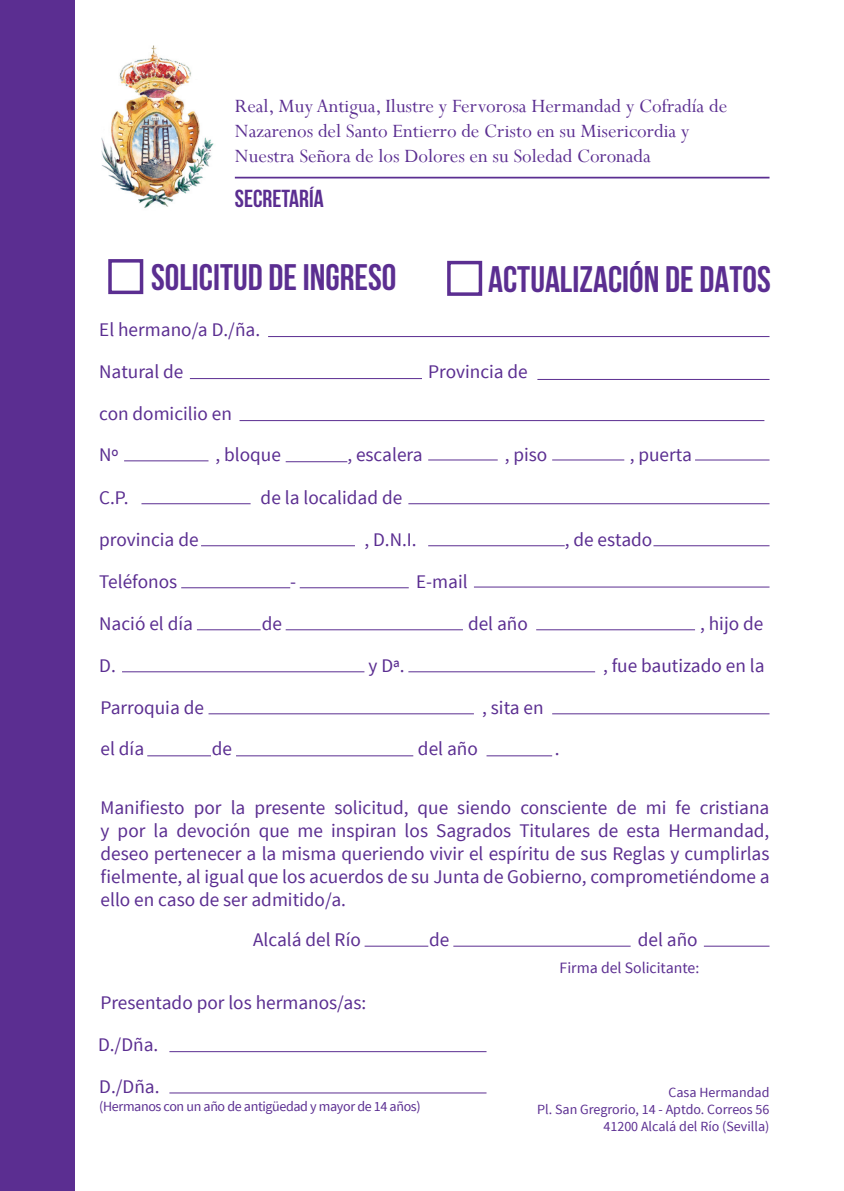
<style>
.page{position:relative;width:844px;height:1191px;background:#fff}
.page>*{position:absolute;margin:0;border:0;box-sizing:border-box;transform-origin:0 0}
.t1{font:700 36.75px "Bebas Neue";color:#5b2e91}
.t2{font:700 24.5px "Bebas Neue";color:#5b2e91}
.t3{font:21px/25.2px "Perpetua";color:#5b2e91}
.t4{font:19.25px/23.1px "Source Sans Pro";color:#5b2e91;text-align:justify}
.t5{font:15.75px "Source Sans Pro";color:#5b2e91}
.t6{font:14px "Source Sans Pro";color:#5b2e91}
.t7{font:14px "Source Sans Pro";letter-spacing:-.025em;color:#5b2e91}
</style>
<div class="page">
<hr style="left:268px;top:336px;width:501px;height:1px;background:#5b2e91">
<hr style="left:235px;top:177px;width:534px;height:1px;background:#5b2e91">
<hr style="left:190px;top:378px;width:232px;height:1px;background:#5b2e91">
<hr style="left:239px;top:420px;width:525px;height:1px;background:#5b2e91">
<hr style="left:124px;top:460px;width:84px;height:1px;background:#5b2e91">
<hr style="left:141px;top:503px;width:109px;height:1px;background:#5b2e91">
<hr style="left:201px;top:545px;width:154px;height:1px;background:#5b2e91">
<hr style="left:181px;top:587px;width:109px;height:1px;background:#5b2e91">
<hr style="left:197px;top:629px;width:63px;height:1px;background:#5b2e91">
<hr style="left:147px;top:755px;width:64px;height:1px;background:#5b2e91">
<hr style="left:364px;top:945px;width:64px;height:1px;background:#5b2e91">
<hr style="left:122px;top:671px;width:242px;height:1px;background:#5b2e91">
<hr style="left:208px;top:713px;width:266px;height:1px;background:#5b2e91">
<hr style="left:552px;top:713px;width:217px;height:1px;background:#5b2e91">
<hr style="left:408px;top:671px;width:187px;height:1px;background:#5b2e91">
<hr style="left:285px;top:629px;width:178px;height:1px;background:#5b2e91">
<hr style="left:236px;top:755px;width:177px;height:1px;background:#5b2e91">
<hr style="left:169px;top:1051px;width:317px;height:1px;background:#5b2e91">
<hr style="left:169px;top:1092px;width:317px;height:1px;background:#5b2e91">
<hr style="left:453px;top:945px;width:177px;height:1px;background:#5b2e91">
<hr style="left:536px;top:629px;width:158px;height:1px;background:#5b2e91">
<hr style="left:486px;top:755px;width:66px;height:1px;background:#5b2e91">
<hr style="left:703px;top:945px;width:66px;height:1px;background:#5b2e91">
<hr style="left:299px;top:587px;width:109px;height:1px;background:#5b2e91">
<hr style="left:474px;top:586px;width:295px;height:1px;background:#5b2e91">
<hr style="left:428px;top:545px;width:136px;height:1px;background:#5b2e91">
<hr style="left:653px;top:545px;width:116px;height:1px;background:#5b2e91">
<hr style="left:408px;top:503px;width:361px;height:1px;background:#5b2e91">
<hr style="left:285px;top:461px;width:62px;height:1px;background:#5b2e91">
<hr style="left:428px;top:459px;width:69px;height:1px;background:#5b2e91">
<hr style="left:552px;top:459px;width:72px;height:1px;background:#5b2e91">
<hr style="left:694px;top:459px;width:75px;height:1px;background:#5b2e91">
<hr style="left:537px;top:379px;width:232px;height:1px;background:#5b2e91">
<div style="left:0;top:0;width:74px;height:1191px;background:#5b2e91"></div>
<div style="left:0;top:0;width:75px;height:1191px;border:1px solid #5b2e91"></div>
<img style="left:101px;top:45px;width:113px;height:163px">
<div style="left:108px;top:259px;width:35px;height:35px;border:4px solid #5b2e91"></div>
<div style="left:447px;top:261px;width:35px;height:35px;border:4px solid #5b2e91"></div>
<p class="t3" style="left:235px;top:93px;width:493px">Real, Muy Antigua, Ilustre y Fervorosa Hermandad y Cofradía de<br>Nazarenos del Santo Entierro de Cristo en su Misericordia y</p>
<p class="t3" style="left:235px;top:143px;width:417px">Nuestra Señora de los Dolores en su Soledad Coronada</p>
<p class="t2" style="left:235px;top:185px;width:90px">SECRETARÍA</p>
<p class="t1" style="left:151px;top:257px;width:247px">SOLICITUD DE INGRESO</p>
<p class="t1" style="left:488px;top:259px;width:284px">ACTUALIZACIÓN DE DATOS</p>
<p class="t4" style="left:99px;top:318px;width:162px">El hermano/a D./ña.</p>
<p class="t4" style="left:99px;top:360px;width:86px">Natural de</p>
<p class="t4" style="left:428px;top:360px;width:101px">Provincia de</p>
<p class="t4" style="left:99px;top:402px;width:134px">con domicilio en</p>
<p class="t4" style="left:99px;top:444px;width:21px">Nº</p>
<p class="t4" style="left:215px;top:444px;width:67px">, bloque</p>
<p class="t4" style="left:347px;top:444px;width:77px">, escalera</p>
<p class="t4" style="left:504px;top:444px;width:44px">, piso</p>
<p class="t4" style="left:629px;top:444px;width:64px">, puerta</p>
<p class="t4" style="left:99px;top:486px;width:31px">C.P.</p>
<p class="t4" style="left:260px;top:486px;width:143px">de la localidad de</p>
<p class="t4" style="left:99px;top:528px;width:101px">provincia de</p>
<p class="t4" style="left:99px;top:570px;width:79px">Teléfonos</p>
<p class="t4" style="left:99px;top:612px;width:95px">Nació el día</p>
<p class="t4" style="left:364px;top:528px;width:54px">, D.N.I.</p>
<p class="t4" style="left:564px;top:528px;width:89px">, de estado</p>
<p class="t4" style="left:290px;top:570px;width:7px">-</p>
<p class="t4" style="left:416px;top:570px;width:53px">E-mail</p>
<p class="t4" style="left:262px;top:612px;width:22px">de</p>
<p class="t4" style="left:468px;top:612px;width:61px">del año</p>
<p class="t4" style="left:700px;top:612px;width:65px">, hijo de</p>
<p class="t4" style="left:99px;top:654px;width:18px">D.</p>
<p class="t4" style="left:368px;top:654px;width:38px">y Dª.</p>
<p class="t4" style="left:603px;top:654px;width:163px">, fue bautizado en la</p>
<p class="t4" style="left:100px;top:696px;width:105px">Parroquia de</p>
<p class="t4" style="left:482px;top:696px;width:63px">, sita en</p>
<p class="t4" style="left:100px;top:738px;width:45px">el día</p>
<p class="t4" style="left:212px;top:738px;width:22px">de</p>
<p class="t4" style="left:418px;top:738px;width:61px">del año</p>
<p class="t4" style="left:554px;top:738px;width:6px">.</p>
<p class="t4" style="left:100px;top:796px;width:670px">Manifiesto por la presente solicitud, que siendo consciente de mi fe cristiana y por la devoción que me inspiran los Sagrados Titulares de esta Hermandad, deseo pertenecer a la misma queriendo vivir el espíritu de sus Reglas y cumplirlas fielmente, al igual que los acuerdos de su Junta de Gobierno, comprometiéndome a ello en caso de ser admitido/a.</p>
<p class="t4" style="left:253px;top:928px;width:109px">Alcalá del Río</p>
<p class="t4" style="left:429px;top:928px;width:22px">de</p>
<p class="t4" style="left:100px;top:991px;width:267px">Presentado por los hermanos/as:</p>
<p class="t4" style="left:98px;top:1033px;width:62px">D./Dña.</p>
<p class="t4" style="left:99px;top:1075px;width:62px">D./Dña.</p>
<p class="t7" style="left:99px;top:1098px;width:323px">(Hermanos con un año de antigüedad y mayor de 14 años)</p>
<p class="t4" style="left:637px;top:928px;width:61px">del año</p>
<p class="t5" style="left:559px;top:958px;width:141px">Firma del Solicitante:</p>
<p class="t6" style="left:668px;top:1084px;width:102px">Casa Hermandad</p>
<p class="t6" style="left:537px;top:1100px;width:234px">Pl. San Gregrorio, 14 - Aptdo. Correos 56</p>
<p class="t6" style="left:603px;top:1117px;width:167px">41200 Alcalá del Río (Sevilla)</p>
</div>
